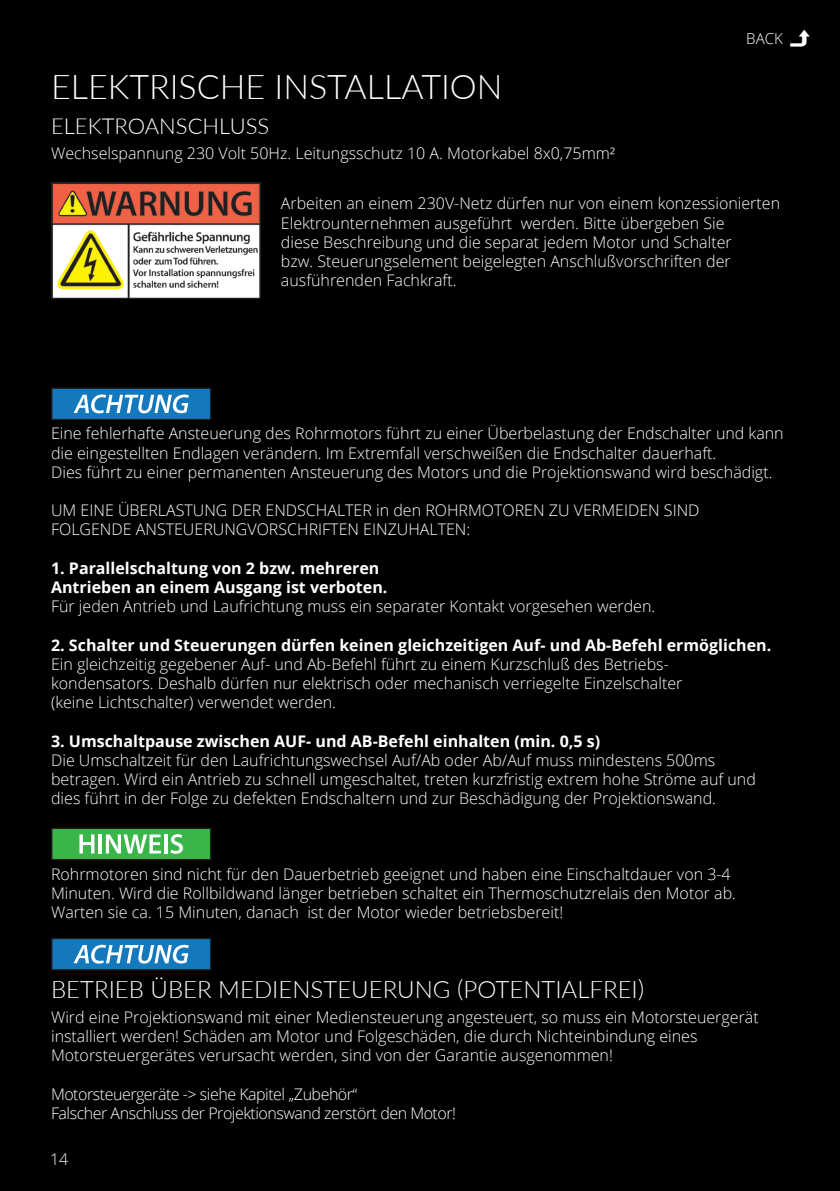
<style>
.page{position:relative;width:840px;height:1191px;background:#fff}
.page>*{position:absolute;margin:0;border:0;box-sizing:border-box;transform-origin:0 0}
.t1{font:300 34px "Lato";color:#fff}
.t2{font:300 24px "Lato";color:#fff}
.t3{font:300 22px "Lato";color:#fff}
.t4{font:300 16px/19.2px "Open Sans";color:#fff}
.t5{font:700 16px/19.2px "Open Sans";color:#fff}
.t6{font:300 16px/19.2px "Open Sans";letter-spacing:-.03em;color:#fff}
.t7{font:300 15px "Open Sans";color:#fff}
</style>
<div class="page">
<div style="left:0;top:0;width:839px;height:1191px;background:#000"></div>
<img style="left:787px;top:28px;width:24px;height:20px">
<div style="left:52px;top:388px;width:158px;height:31px;background:#1378bc"></div>
<div style="left:51px;top:387px;width:160px;height:33px;border:1px solid #231f20"></div>
<svg style="left:73px;top:394px;width:116px;height:19px"></svg>
<img style="left:51px;top:182px;width:210px;height:117px">
<div style="left:52px;top:938px;width:158px;height:31px;background:#1378bc"></div>
<div style="left:51px;top:937px;width:160px;height:33px;border:1px solid #231f20"></div>
<svg style="left:73px;top:944px;width:116px;height:19px"></svg>
<div style="left:52px;top:828px;width:158px;height:31px;background:#3ab54a"></div>
<div style="left:51px;top:827px;width:160px;height:33px;border:1px solid #231f20"></div>
<svg style="left:79px;top:834px;width:15px;height:19px"></svg>
<hr style="left:98px;top:834px;width:4px;height:19px;background:#fff">
<svg style="left:106px;top:834px;width:55px;height:19px"></svg>
<hr style="left:164px;top:834px;width:3px;height:19px;background:#fff">
<svg style="left:170px;top:834px;width:13px;height:19px"></svg>
<h1 class="t1" style="left:51px;top:64px;width:452px">ELEKTRISCHE INSTALLATION</h1>
<h3 class="t3" style="left:51px;top:111px;width:219px">ELEKTROANSCHLUSS</h3>
<p class="t4" style="left:51px;top:143px;width:565px">Wechselspannung 230 Volt 50Hz. Leitungsschutz 10 A. Motorkabel 8x0,75mm²</p>
<p class="t7" style="left:745px;top:28px;width:38px">BACK</p>
<p class="t4" style="left:281px;top:194px;width:500px">Arbeiten an einem 230V-Netz dürfen nur von einem konzessionierten Elektrounternehmen ausgeführt werden. Bitte übergeben Sie<br>diese Beschreibung und die separat jedem Motor und Schalter<br>bzw. Steuerungselement beigelegten Anschlußvorschriften der ausführenden Fachkraft.</p>
<p class="t4" style="left:51px;top:423px;width:733px">Eine fehlerhafte Ansteuerung des Rohrmotors führt zu einer Überbelastung der Endschalter und kann die eingestellten Endlagen verändern. Im Extremfall verschweißen die Endschalter dauerhaft.<br>Dies führt zu einer permanenten Ansteuerung des Motors und die Projektionswand wird beschädigt.</p>
<p class="t4" style="left:51px;top:500px;width:649px">UM EINE ÜBERLASTUNG DER ENDSCHALTER in den ROHRMOTOREN ZU VERMEIDEN SIND<br>FOLGENDE ANSTEUERUNGVORSCHRIFTEN EINZUHALTEN:</p>
<p class="t5" style="left:51px;top:558px;width:338px">1. Parallelschaltung von 2 bzw. mehreren<br>Antrieben an einem Ausgang ist verboten.</p>
<p class="t4" style="left:51px;top:596px;width:605px">Für jeden Antrieb und Laufrichtung muss ein separater Kontakt vorgesehen werden.</p>
<p class="t5" style="left:51px;top:635px;width:721px">2. Schalter und Steuerungen dürfen keinen gleichzeitigen Auf- und Ab-Befehl ermöglichen.</p>
<p class="t4" style="left:51px;top:654px;width:632px">Ein gleichzeitig gegebener Auf- und Ab-Befehl führt zu einem Kurzschluß des Betriebs&shy;kondensators. Deshalb dürfen nur elektrisch oder mechanisch verriegelte Einzelschalter (keine Lichtschalter) verwendet werden.</p>
<p class="t5" style="left:51px;top:731px;width:550px">3. Umschaltpause zwischen AUF- und AB-Befehl einhalten (min. 0,5 s)</p>
<p class="t4" style="left:51px;top:750px;width:706px">Die Umschaltzeit für den Laufrichtungswechsel Auf/Ab oder Ab/Auf muss mindestens 500ms betragen. Wird ein Antrieb zu schnell umgeschaltet, treten kurzfristig extrem hohe Ströme auf und dies führt in der Folge zu defekten Endschaltern und zur Beschädigung der Projektionswand.</p>
<p class="t4" style="left:51px;top:863px;width:686px">Rohrmotoren sind nicht für den Dauerbetrieb geeignet und haben eine Einschaltdauer von 3-4<br>Minuten. Wird die Rollbildwand länger betrieben schaltet ein Thermoschutzrelais den Motor ab.<br>Warten sie ca. 15 Minuten, danach ist der Motor wieder betriebsbereit!</p>
<h2 class="t2" style="left:51px;top:972px;width:594px">BETRIEB ÜBER MEDIENSTEUERUNG (POTENTIALFREI)</h2>
<p class="t4" style="left:51px;top:1007px;width:708px">Wird eine Projektionswand mit einer Mediensteuerung angesteuert, so muss ein Motorsteuergerät installiert werden! Schäden am Motor und Folgeschäden, die durch Nichteinbindung eines<br>Motorsteuergerätes verursacht werden, sind von der Garantie ausgenommen!</p>
<p class="t6" style="left:51px;top:1083px;width:406px">Motorsteuergeräte -&gt; siehe Kapitel „Zubehör“<br>Falscher Anschluss der Projektionswand zerstört den Motor!</p>
<p class="t4" style="left:50px;top:1149px;width:20px">14</p>
</div>
